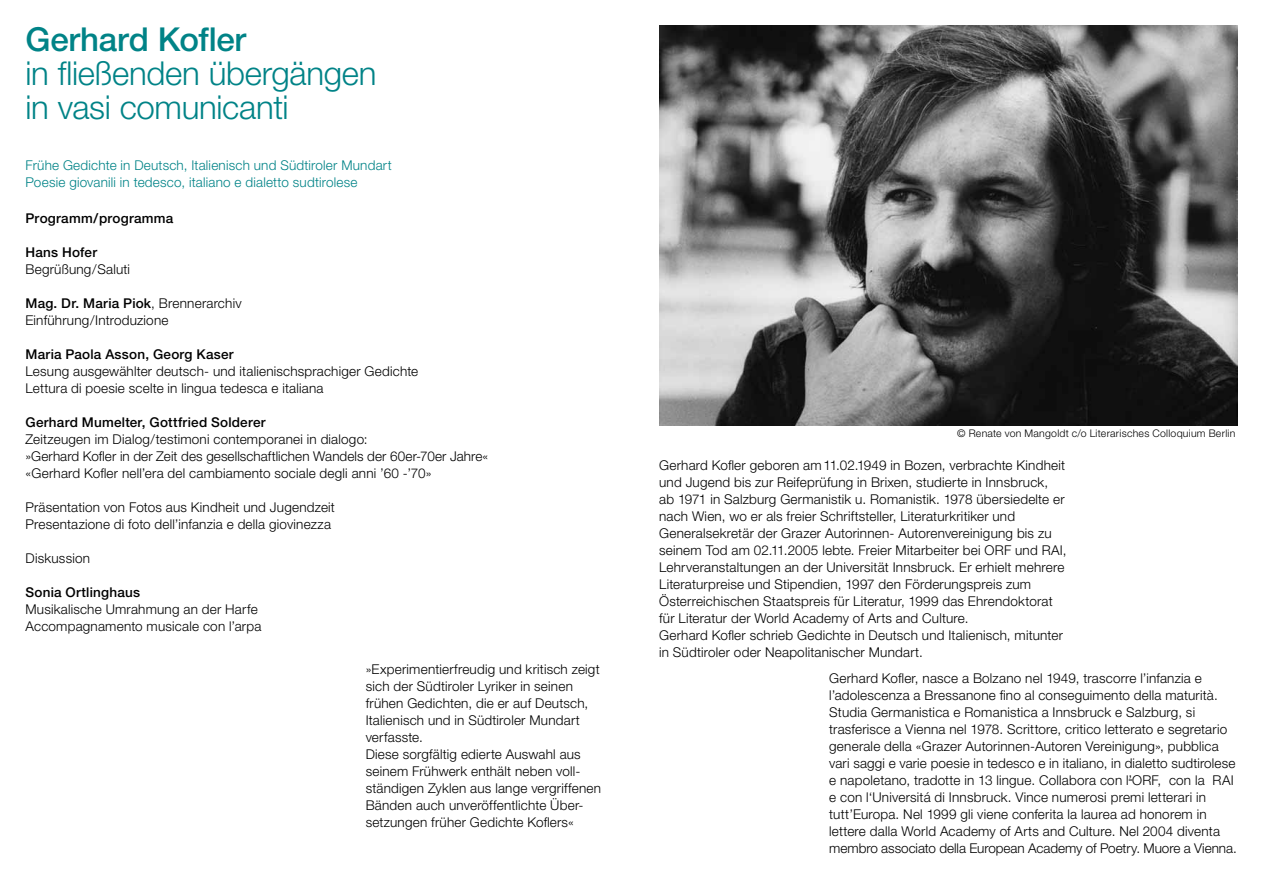
<style>
.page{position:relative;width:1263px;height:893px;background:#fff}
.page>*{position:absolute;margin:0;border:0;box-sizing:border-box;transform-origin:0 0}
.t1{font:300 33px/34px "Helvetica Neue LT";letter-spacing:-.01em;color:#008387}
.t2{font:500 33px "Helvetica Neue LT";letter-spacing:-.005em;color:#008387}
.t3{font:300 13.5px/17px "Helvetica Neue LT";letter-spacing:.015em;color:#000}
.t4{font:300 13.5px/17px "Helvetica Neue LT";letter-spacing:.015em;color:#008387}
.t5{font:500 13.5px "Helvetica Neue LT";letter-spacing:.02em;color:#000}
.t6{font:300 10.5px "Helvetica Neue LT";letter-spacing:.025em;color:#000}
.s1{font-weight:500}
</style>
<div class="page">
<img style="left:659px;top:26px;width:578px;height:399px">
<h1 class="t2" style="left:26px;top:20px;width:222px">Gerhard Kofler</h1>
<h1 class="t1" style="left:26px;top:56px;width:353px">in fließenden übergängen in vasi comunicanti</h1>
<p class="t4" style="left:26px;top:157px;width:368px">Frühe Gedichte in Deutsch, Italienisch und Südtiroler Mundart<br>Poesie giovanili in tedesco, italiano e dialetto sudtirolese</p>
<p class="t5" style="left:26px;top:210px;width:149px">Programm/programma</p>
<p class="t5" style="left:26px;top:244px;width:73px">Hans Hofer</p>
<p class="t3" style="left:26px;top:261px;width:106px">Begrüßung/Saluti</p>
<p class="t3" style="left:26px;top:295px;width:218px"><span class="s1">Mag. Dr. Maria Piok</span>, Brennerarchiv<br>Einführung/Introduzione</p>
<p class="t5" style="left:26px;top:346px;width:210px">Maria Paola Asson, Georg Kaser</p>
<p class="t3" style="left:26px;top:363px;width:394px">Lesung ausgewählter deutsch- und italienischsprachiger Gedichte<br>Lettura di poesie scelte in lingua tedesca e italiana</p>
<p class="t5" style="left:26px;top:414px;width:242px">Gerhard Mumelter, Gottfried Solderer</p>
<p class="t3" style="left:26px;top:431px;width:464px">Zeitzeugen im Dialog/testimoni contemporanei in dialogo:<br>»Gerhard Kofler in der Zeit des gesellschaftlichen Wandels der 60er-70er Jahre« «Gerhard Kofler nell’era del cambiamento sociale degli anni ’60 -’70»</p>
<p class="t3" style="left:26px;top:499px;width:311px">Präsentation von Fotos aus Kindheit und Jugendzeit<br>Presentazione di foto dell’infanzia e della giovinezza</p>
<p class="t3" style="left:26px;top:550px;width:66px">Diskussion</p>
<p class="t5" style="left:26px;top:585px;width:116px">Sonia Ortlinghaus</p>
<p class="t3" style="left:26px;top:601px;width:237px">Musikalische Umrahmung an der Harfe<br>Accompagnamento musicale con l’arpa</p>
<p class="t3" style="left:366px;top:660px;width:237px">»Experimentierfreudig und kritisch zeigt sich der Südtiroler Lyriker in seinen frühen Gedichten, die er auf Deutsch, Italienisch und in Südtiroler Mundart verfasste.<br>Diese sorgfältig edierte Auswahl aus seinem Frühwerk enthält neben voll&shy;ständigen Zyklen aus lange vergriffenen Bänden auch unveröffentlichte Über&shy;setzungen früher Gedichte Koflers«</p>
<p class="t6" style="left:957px;top:426px;width:280px">© Renate von Mangoldt c/o Literarisches Colloquium Berlin</p>
<p class="t3" style="left:659px;top:456px;width:409px">Gerhard Kofler geboren am11.02.1949 in Bozen, verbrachte Kindheit und Jugend bis zur Reifeprüfung in Brixen, studierte in Innsbruck,<br>ab 1971 in Salzburg Germanistik u. Romanistik. 1978 übersiedelte er nach Wien, wo er als freier Schriftsteller, Literaturkritiker und Generalsekretär der Grazer Autorinnen- Autorenvereinigung bis zu seinem Tod am 02.11.2005 lebte. Freier Mitarbeiter bei ORF und RAI, Lehrveranstaltungen an der Universität Innsbruck. Er erhielt mehrere Literaturpreise und Stipendien, 1997 den Förderungspreis zum Österreichischen Staatspreis für Literatur, 1999 das Ehrendoktorat für Literatur der World Academy of Arts and Culture.<br>Gerhard Kofler schrieb Gedichte in Deutsch und Italienisch, mitunter in Südtiroler oder Neapolitanischer Mundart.</p>
<p class="t3" style="left:829px;top:669px;width:409px">Gerhard Kofler, nasce a Bolzano nel 1949, trascorre l’infanzia e l’adolescenza a Bressanone fino al conseguimento della maturità.<br>Studia Germanistica e Romanistica a Innsbruck e Salzburg, si trasferisce a Vienna nel 1978. Scrittore, critico letterato e segretario generale della «Grazer Autorinnen-Autoren Vereinigung», pubblica vari saggi e varie poesie in tedesco e in italiano, in dialetto sudtirolese e napoletano, tradotte in 13 lingue. Collabora con l’ORF, con la RAI e con l‘Universitá di Innsbruck. Vince numerosi premi letterari in tutt’Europa. Nel 1999 gli viene conferita la laurea ad honorem in lettere dalla World Academy of Arts and Culture. Nel 2004 diventa membro associato della European Academy of Poetry. Muore a Vienna.</p>
</div>
